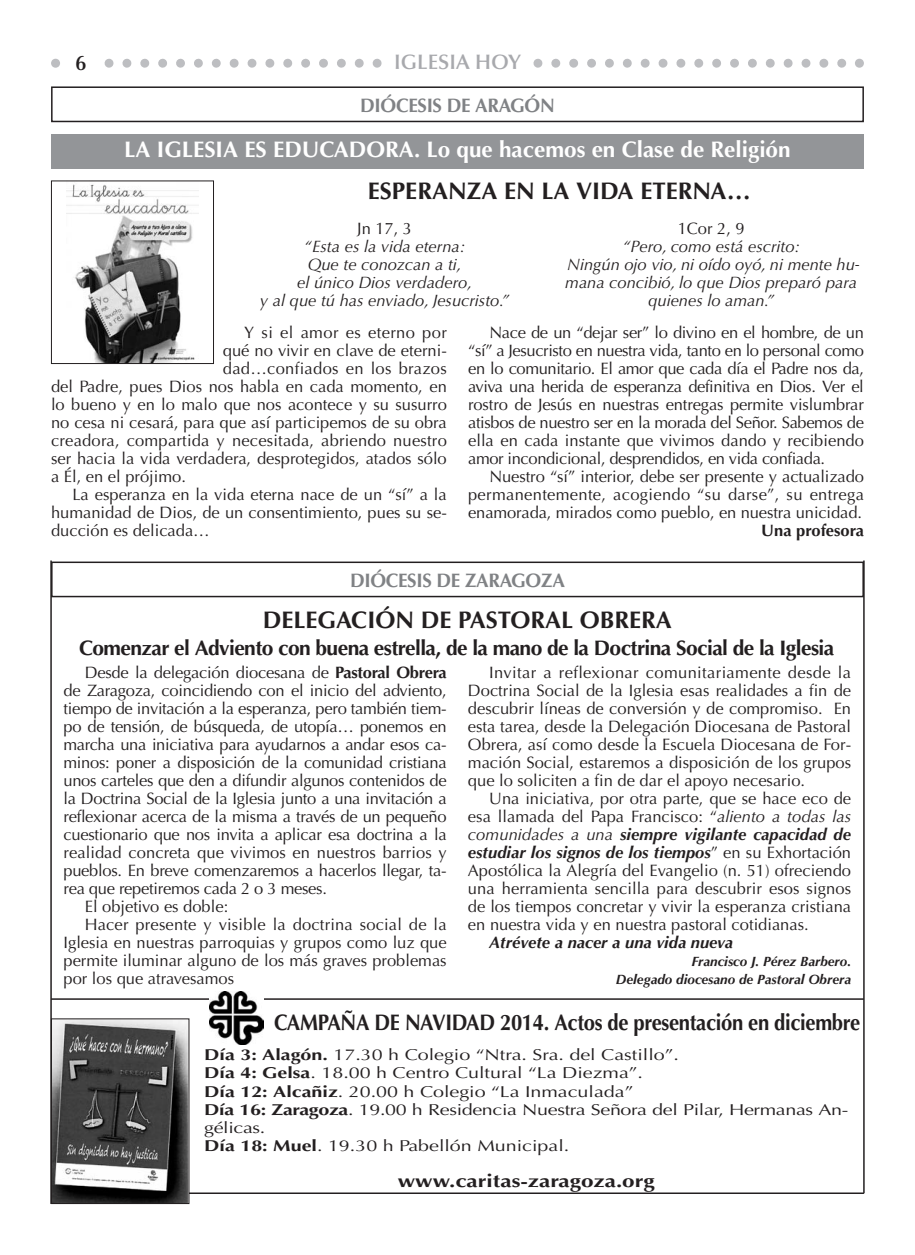
<style>
.page{position:relative;width:915px;height:1255px;background:#fff}
.page>*{position:absolute;margin:0;border:0;box-sizing:border-box;transform-origin:0 0}
.t1{font:700 24px "Optima";color:#231f20}
.t2{font:700 22.5px "Optima";letter-spacing:-.015em;color:#231f20;scale:.9 1}
.t3{font:700 22.5px "Optima";color:#fff}
.t4{font:700 21px "Optima";letter-spacing:-.03em;color:#231f20}
.t5{font:600 21px "Optima";color:#a8a9ad}
.t6{font:600 21px "Optima";color:#231f20}
.t7{font:700 19.5px "Optima";letter-spacing:-.015em;color:#808285}
.t8{font:700 18px "Optima";color:#231f20;scale:1.25 1}
.t9{font:16.5px "Optima";color:#231f20}
.t10{font:16.5px "Optima";letter-spacing:-.02em;color:#231f20}
.t11{font:italic 16.5px/18px "Optima";color:#231f20;text-align:center}
.t12{font:italic 700 16.5px "Optima";color:#231f20}
.t13{font:16.5px "Optima";letter-spacing:.02em;color:#231f20}
.t14{font:16.5px "Optima";letter-spacing:-.025em;color:#231f20}
.t15{font:16.5px "Optima";letter-spacing:.025em;color:#231f20}
.t16{font:700 16.5px "Optima";color:#231f20}
.t17{font:15.75px/18px "Optima";color:#231f20;scale:1.25 1}
.t18{font:italic 700 13.5px/18px "Optima";color:#231f20;text-align:right}
.s1{font-style:normal}
.s2{font-weight:700}
.s3{font-style:italic}
.s4{font-weight:400}
.s5{font-weight:400;font-style:normal}
</style>
<div class="page">
<hr style="left:51px;top:1192px;width:812px;height:1px;background:#231f20">
<svg style="left:51px;top:59px;width:812px;height:9px"></svg>
<div style="left:386px;top:51px;width:143px;height:26px;background:#fff"></div>
<div style="left:64px;top:51px;width:34px;height:26px;background:#fff"></div>
<div style="left:51px;top:561px;width:812px;height:36px;border:2px solid #231f20"></div>
<div style="left:51px;top:86px;width:812px;height:36px;border:2px solid #231f20"></div>
<img style="left:53px;top:1020px;width:134px;height:181px">
<div style="left:51px;top:1018px;width:138px;height:185px;border:1px solid #231f20"></div>
<div style="left:51px;top:134px;width:812px;height:35px;background:#939598"></div>
<img style="left:67px;top:184px;width:131px;height:178px">
<div style="left:51px;top:180px;width:163px;height:184px;border:1px solid #231f20"></div>
<hr style="left:51px;top:998px;width:812px;height:1px;background:#231f20">
<img style="left:210px;top:991px;width:53px;height:53px">
<hr style="left:50px;top:560px;width:2px;height:643px;background:#231f20">
<hr style="left:862px;top:560px;width:2px;height:633px;background:#231f20">
<p class="t6" style="left:75px;top:55px;width:12px">6</p>
<p class="t5" style="left:394px;top:53px;width:128px">IGLESIA HOY</p>
<p class="t7" style="left:360px;top:97px;width:196px">DIÓCESIS DE ARAGÓN</p>
<p class="t3" style="left:124px;top:140px;width:667px">LA IGLESIA ES EDUCADORA. Lo que hacemos en Clase de Religión</p>
<p class="t1" style="left:368px;top:180px;width:384px">ESPERANZA EN LA VIDA ETERNA…</p>
<p class="t11" style="left:260px;top:221px;width:251px"><span class="s1">Jn 17, 3<br></span>“Esta es la vida eterna:<br>Que te conozcan a ti,<br>el único Dios verdadero,<br>y al que tú has enviado, Jesucristo.”</p>
<p class="t11" style="left:565px;top:221px;width:296px"><span class="s1">1Cor 2, 9<br></span>“Pero, como está escrito:<br>Ningún ojo vio, ni oído oyó, ni mente hu&shy;mana concibió, lo que Dios preparó para quienes lo aman.”</p>
<p class="t15" style="left:244px;top:325px;width:204px">Y si el amor es eterno por</p>
<p class="t9" style="left:223px;top:343px;width:225px">qué no vivir en clave de eterni-</p>
<p class="t13" style="left:223px;top:361px;width:225px">dad…confiados en los brazos</p>
<p class="t9" style="left:51px;top:379px;width:397px">del Padre, pues Dios nos habla en cada momento, en</p>
<p class="t9" style="left:51px;top:397px;width:397px">lo bueno y en lo malo que nos acontece y su susurro</p>
<p class="t9" style="left:51px;top:415px;width:397px">no cesa ni cesará, para que así participemos de su obra</p>
<p class="t9" style="left:51px;top:433px;width:397px">creadora, compartida y necesitada, abriendo nuestro</p>
<p class="t9" style="left:51px;top:451px;width:397px">ser hacia la vida verdadera, desprotegidos, atados sólo</p>
<p class="t9" style="left:51px;top:469px;width:136px">a Él, en el prójimo.</p>
<p class="t9" style="left:72px;top:487px;width:376px">La esperanza en la vida eterna nace de un “sí” a la</p>
<p class="t9" style="left:51px;top:505px;width:397px">humanidad de Dios, de un consentimiento, pues su se-</p>
<p class="t9" style="left:51px;top:523px;width:160px">ducción es delicada…</p>
<p class="t10" style="left:489px;top:325px;width:376px">Nace de un “dejar ser” lo divino en el hombre, de un</p>
<p class="t14" style="left:468px;top:343px;width:397px">“sí” a Jesucristo en nuestra vida, tanto en lo personal como</p>
<p class="t10" style="left:468px;top:361px;width:397px">en lo comunitario. El amor que cada día el Padre nos da,</p>
<p class="t10" style="left:468px;top:379px;width:397px">aviva una herida de esperanza definitiva en Dios. Ver el</p>
<p class="t9" style="left:468px;top:397px;width:397px">rostro de Jesús en nuestras entregas permite vislumbrar</p>
<p class="t10" style="left:468px;top:415px;width:397px">atisbos de nuestro ser en la morada del Señor. Sabemos de</p>
<p class="t9" style="left:468px;top:433px;width:397px">ella en cada instante que vivimos dando y recibiendo</p>
<p class="t10" style="left:468px;top:451px;width:358px">amor incondicional, desprendidos, en vida confiada.</p>
<p class="t9" style="left:489px;top:469px;width:376px">Nuestro “sí” interior, debe ser presente y actualizado</p>
<p class="t13" style="left:468px;top:487px;width:397px">permanentemente, acogiendo “su darse”, su entrega</p>
<p class="t9" style="left:468px;top:505px;width:395px">enamorada, mirados como pueblo, en nuestra unicidad.</p>
<p class="t16" style="left:761px;top:523px;width:104px">Una profesora</p>
<p class="t7" style="left:350px;top:572px;width:216px">DIÓCESIS DE ZARAGOZA</p>
<p class="t1" style="left:263px;top:610px;width:410px">DELEGACIÓN DE PASTORAL OBRERA</p>
<p class="t4" style="left:79px;top:639px;width:756px">Comenzar el Adviento con buena estrella, de la mano de la Doctrina Social de la Iglesia</p>
<p class="t9" style="left:85px;top:665px;width:363px">Desde la delegación diocesana de <span class="s2">Pastoral Obrera</span></p>
<p class="t9" style="left:63px;top:683px;width:384px">de Zaragoza, coincidiendo con el inicio del adviento,</p>
<p class="t9" style="left:63px;top:701px;width:384px">tiempo de invitación a la esperanza, pero también tiem-</p>
<p class="t9" style="left:63px;top:719px;width:384px">po de tensión, de búsqueda, de utopía… ponemos en</p>
<p class="t9" style="left:63px;top:737px;width:384px">marcha una iniciativa para ayudarnos a andar esos ca-</p>
<p class="t9" style="left:63px;top:755px;width:384px">minos: poner a disposición de la comunidad cristiana</p>
<p class="t9" style="left:63px;top:773px;width:384px">unos carteles que den a difundir algunos contenidos de</p>
<p class="t9" style="left:63px;top:791px;width:384px">la Doctrina Social de la Iglesia junto a una invitación a</p>
<p class="t9" style="left:63px;top:809px;width:384px">reflexionar acerca de la misma a través de un pequeño</p>
<p class="t9" style="left:63px;top:827px;width:384px">cuestionario que nos invita a aplicar esa doctrina a la</p>
<p class="t9" style="left:63px;top:845px;width:384px">realidad concreta que vivimos en nuestros barrios y</p>
<p class="t9" style="left:63px;top:863px;width:384px">pueblos. En breve comenzaremos a hacerlos llegar, ta-</p>
<p class="t9" style="left:63px;top:881px;width:265px">rea que repetiremos cada 2 o 3 meses.</p>
<p class="t9" style="left:85px;top:899px;width:145px">El objetivo es doble:</p>
<p class="t9" style="left:85px;top:917px;width:363px">Hacer presente y visible la doctrina social de la</p>
<p class="t9" style="left:63px;top:935px;width:384px">Iglesia en nuestras parroquias y grupos como luz que</p>
<p class="t9" style="left:63px;top:953px;width:384px">permite iluminar alguno de los más graves problemas</p>
<p class="t9" style="left:63px;top:971px;width:172px">por los que atravesamos</p>
<p class="t13" style="left:489px;top:665px;width:363px">Invitar a reflexionar comunitariamente desde la</p>
<p class="t9" style="left:468px;top:683px;width:384px">Doctrina Social de la Iglesia esas realidades a fin de</p>
<p class="t9" style="left:468px;top:701px;width:384px">descubrir líneas de conversión y de compromiso. En</p>
<p class="t9" style="left:468px;top:719px;width:384px">esta tarea, desde la Delegación Diocesana de Pastoral</p>
<p class="t9" style="left:468px;top:737px;width:384px">Obrera, así como desde la Escuela Diocesana de For-</p>
<p class="t9" style="left:468px;top:755px;width:384px">mación Social, estaremos a disposición de los grupos</p>
<p class="t9" style="left:468px;top:773px;width:338px">que lo soliciten a fin de dar el apoyo necesario.</p>
<p class="t9" style="left:489px;top:791px;width:363px">Una iniciativa, por otra parte, que se hace eco de</p>
<p class="t9" style="left:468px;top:809px;width:384px">esa llamada del Papa Francisco: “<span class="s3">aliento a todas las</span></p>
<p class="t12" style="left:468px;top:827px;width:384px"><span class="s4">comunidades a una</span> siempre vigilante capacidad de</p>
<p class="t12" style="left:468px;top:845px;width:384px">estudiar los signos de los tiempos<span class="s5">” en su Exhortación</span></p>
<p class="t9" style="left:468px;top:863px;width:384px">Apostólica la Alegría del Evangelio (n. 51) ofreciendo</p>
<p class="t9" style="left:468px;top:881px;width:384px">una herramienta sencilla para descubrir esos signos</p>
<p class="t9" style="left:468px;top:899px;width:384px">de los tiempos concretar y vivir la esperanza cristiana</p>
<p class="t9" style="left:468px;top:917px;width:342px">en nuestra vida y en nuestra pastoral cotidianas.</p>
<p class="t12" style="left:489px;top:935px;width:245px">Atrévete a nacer a una vida nueva</p>
<p class="t18" style="left:615px;top:954px;width:237px">Francisco J. Pérez Barbero.<br>Delegado diocesano de Pastoral Obrera</p>
<p class="t2" style="left:274px;top:1012px;width:652px">CAMPAÑA DE NAVIDAD 2014. Actos de presentación en diciembre</p>
<p class="t17" style="left:204px;top:1047px;width:516px"><span class="s2">Día 3: Alagón.</span> 17.30 h Colegio “Ntra. Sra. del Castillo”.<br><span class="s2">Día 4: Gelsa</span>. 18.00 h Centro Cultural “La Diezma”.<br><span class="s2">Día 12: Alcañiz</span>. 20.00 h Colegio “La Inmaculada”<br><span class="s2">Día 16: Zaragoza</span>. 19.00 h Residencia Nuestra Señora del Pilar, Hermanas An&shy;gélicas.<br><span class="s2">Día 18: Muel</span>. 19.30 h Pabellón Municipal.</p>
<p class="t8" style="left:397px;top:1172px;width:207px">www.caritas-zaragoza.org</p>
</div>
